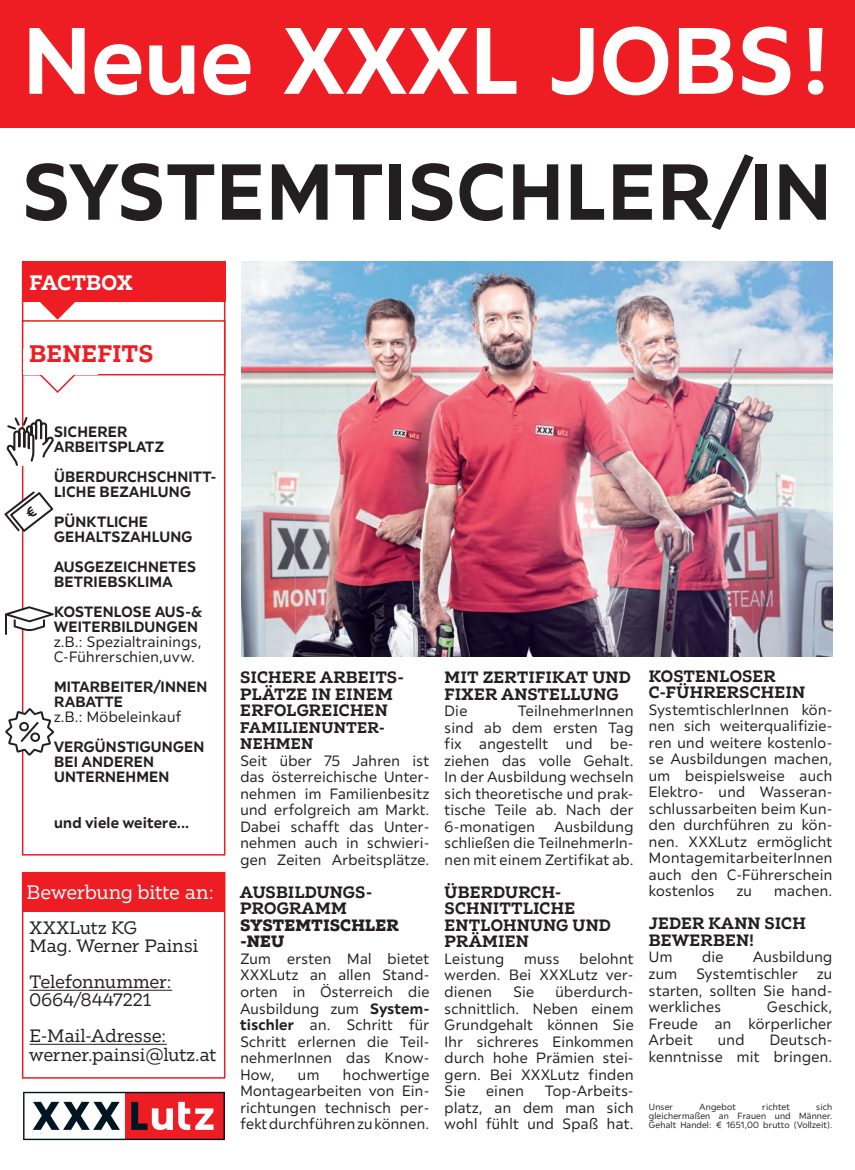
<style>
.page{position:relative;width:855px;height:1170px;background:#fff}
.page>*{position:absolute;margin:0;border:0;box-sizing:border-box;transform-origin:0 0}
.t1{font:700 94.5px "XXX Lutz Sans";letter-spacing:.01em;color:#fff}
.t2{font:700 79.5px "XXX Lutz Sans";letter-spacing:.015em;color:#231f20}
.t3{font:700 24px "XXX Lutz Serif";letter-spacing:-.005em;color:#ee1d23}
.t4{font:700 21px "XXX Lutz Serif";letter-spacing:-.005em;color:#fff}
.t5{font:19.5px "XXX Lutz Serif";letter-spacing:.01em;color:#fff}
.t6{font:18px/18px "XXX Lutz Serif";letter-spacing:.015em;color:#231f20}
.t7{font:700 16.5px/16.5px "XXX Lutz Serif";letter-spacing:.005em;color:#231f20}
.t8{font:800 16.5px/16.5px "XXX Lutz Serif";color:#231f20}
.t9{font:700 15.45px/16.5px "XXX Lutz Serif";letter-spacing:.015em;color:#231f20}
.t10{font:15px/16.5px "XXX Lutz Sans";letter-spacing:.025em;color:#231f20;text-align:justify}
.t11{font:700 15px/15px "XXX Lutz Sans";letter-spacing:.01em;color:#231f20}
.t12{font:9px/9px "XXX Lutz Sans";letter-spacing:.02em;color:#231f20;text-align:justify}
.s1{font-weight:700}
</style>
<div class="page">
<div style="left:0;top:0;width:855px;height:127px;background:#ee1d23"></div>
<img style="left:241px;top:261px;width:591px;height:395px">
<div style="left:22px;top:871px;width:203px;height:207px;border:2px solid #ee1d23"></div>
<div style="left:23px;top:871px;width:202px;height:40px;background:#ee1d23"></div>
<hr style="left:30px;top:989px;width:142px;height:1px;background:#231f20">
<hr style="left:30px;top:1043px;width:137px;height:1px;background:#231f20">
<div style="left:22px;top:261px;width:203px;height:41px;background:#ee1d23"></div>
<div style="left:22px;top:261px;width:203px;height:594px;border:2px solid #ee1d23"></div>
<div style="left:22px;top:320px;width:203px;height:55px;background:#fff;border:2px solid #ee1d23"></div>
<svg style="left:38px;top:374px;width:39px;height:19px"></svg>
<svg style="left:40px;top:302px;width:35px;height:17px"></svg>
<div style="left:24px;top:349px;width:74px;height:25px;background:#fff"></div>
<svg style="left:5px;top:491px;width:48px;height:40px"></svg>
<svg style="left:5px;top:606px;width:49px;height:29px"></svg>
<svg style="left:5px;top:708px;width:49px;height:47px"></svg>
<svg style="left:6px;top:417px;width:48px;height:49px"></svg>
<svg style="left:23px;top:1091px;width:202px;height:48px"></svg>
<h1 class="t1" style="left:23px;top:0;width:810px">Neue XXXL JOBS!</h1>
<h2 class="t2" style="left:22px;top:141px;width:810px">SYSTEMTISCHLER/IN</h2>
<h3 class="t4" style="left:29px;top:269px;width:105px">FACTBOX</h3>
<h3 class="t3" style="left:29px;top:338px;width:126px">BENEFITS</h3>
<p class="t11" style="left:54px;top:424px;width:111px">SICHERER<br>ARBEITSPLATZ</p>
<p class="t11" style="left:54px;top:469px;width:164px">ÜBERDURCHSCHNITT-<br>LICHE BEZAHLUNG</p>
<p class="t11" style="left:54px;top:514px;width:140px">PÜNKTLICHE<br>GEHALTSZAHLUNG</p>
<p class="t11" style="left:54px;top:559px;width:144px">AUSGEZEICHNETES<br>BETRIEBSKLIMA</p>
<p class="t11" style="left:54px;top:604px;width:150px">KOSTENLOSE AUS-&amp;<br>WEITERBILDUNGEN</p>
<p class="t10" style="left:54px;top:634px;width:149px;line-height:15px">z.B.: Spezialtrainings,<br>C-Führerschien,uvw.</p>
<p class="t11" style="left:54px;top:679px;width:155px">MITARBEITER/INNEN<br>RABATTE</p>
<p class="t10" style="left:54px;top:708px;width:128px">z.B.: Möbeleinkauf</p>
<p class="t11" style="left:54px;top:739px;width:152px">VERGÜNSTIGUNGEN<br>BEI ANDEREN<br>UNTERNEHMEN</p>
<p class="t11" style="left:54px;top:814px;width:137px">und viele weitere...</p>
<h3 class="t5" style="left:26px;top:880px;width:189px">Bewerbung bitte an:</h3>
<p class="t6" style="left:30px;top:919px;width:170px">XXXLutz KG<br>Mag. Werner Painsi</p>
<p class="t6" style="left:30px;top:973px;width:144px">Telefonnummer:<br>0664/8447221</p>
<p class="t6" style="left:30px;top:1027px;width:188px">E-Mail-Adresse: werner.painsi@lutz.at</p>
<p class="t7" style="left:240px;top:669px;width:165px">SICHERE ARBEITS-<br>PLÄTZE IN EINEM<br>ERFOLGREICHEN</p>
<p class="t9" style="left:240px;top:719px;width:146px">FAMILIENUNTER-<br>NEHMEN</p>
<p class="t10" style="left:240px;top:752px;width:190px">Seit über 75 Jahren ist das österreichische Unter&shy;nehmen im Familienbesitz und erfolgreich am Markt.<br>Dabei schafft das Unter&shy;nehmen auch in schwieri&shy;gen Zeiten Arbeitsplätze.</p>
<p class="t7" style="left:240px;top:883px;width:134px">AUSBILDUNGS-<br>PROGRAMM</p>
<p class="t8" style="left:240px;top:916px;width:160px">SYSTEMTISCHLER -NEU</p>
<p class="t10" style="left:240px;top:950px;width:191px">Zum ersten Mal bietet XXXLutz an allen Stand&shy;orten in Österreich die Ausbildung zum <span class="s1">System&shy;tischler</span> an. Schritt für Schritt erlernen die Teil&shy;nehmerInnen das Know-How,</p>
<p class="t10" style="left:240px;top:1065px;width:190px;text-indent:102px">hochwertige Montagearbeiten von Ein&shy;richtungen technisch per&shy;fekt durchführen zu können.</p>
<p class="t10" style="left:298px;top:1065px;width:23px">um</p>
<p class="t7" style="left:444px;top:669px;width:188px">MIT ZERTIFIKAT UND<br>FIXER ANSTELLUNG</p>
<p class="t10" style="left:444px;top:702px;width:24px">Die</p>
<p class="t10" style="left:444px;top:702px;width:190px;text-indent:73px">TeilnehmerInnen sind ab dem ersten Tag fix angestellt und be&shy;ziehen das volle Gehalt.<br>In der Ausbildung wechseln sich theoretische und prak&shy;tische Teile ab. Nach der 6-monatigen</p>
<p class="t10" style="left:444px;top:818px;width:190px;text-indent:110px">Ausbildung schließen die TeilnehmerIn&shy;nen mit einem Zertifikat ab.</p>
<p class="t7" style="left:444px;top:883px;width:168px">ÜBERDURCH-<br>SCHNITTLICHE<br>ENTLOHNUNG UND<br>PRÄMIEN</p>
<p class="t10" style="left:444px;top:950px;width:61px">Leistung</p>
<p class="t10" style="left:524px;top:950px;width:37px">muss</p>
<p class="t10" style="left:444px;top:950px;width:190px;text-indent:135px">belohnt werden. Bei XXXLutz ver&shy;dienen</p>
<p class="t10" style="left:444px;top:983px;width:190px;text-indent:111px">überdurch&shy;schnittlich. Neben einem Grundgehalt können Sie Ihr sichreres Einkommen durch hohe Prämien stei&shy;gern. Bei XXXLutz finden Sie</p>
<p class="t10" style="left:513px;top:983px;width:22px">Sie</p>
<p class="t10" style="left:444px;top:1082px;width:190px;text-indent:100px">Top-Arbeits&shy;platz, an dem man sich wohl fühlt und Spaß hat.</p>
<p class="t10" style="left:486px;top:1082px;width:39px">einen</p>
<p class="t7" style="left:649px;top:667px;width:158px">KOSTENLOSER<br>C-FÜHRERSCHEIN</p>
<p class="t10" style="left:649px;top:701px;width:185px">SystemtischlerInnen kön&shy;nen sich weiterqualifizie&shy;ren und weitere kostenlo&shy;se Ausbildungen machen, um beispielsweise auch Elektro- und Wasseran&shy;schlussarbeiten beim Kun&shy;den durchführen zu kön&shy;nen. XXXLutz ermöglicht MontagemitarbeiterInnen auch den C-Führerschein kostenlos</p>
<p class="t10" style="left:737px;top:882px;width:17px">zu</p>
<p class="t10" style="left:774px;top:882px;width:60px">machen.</p>
<p class="t7" style="left:649px;top:915px;width:158px">JEDER KANN SICH<br>BEWERBEN!</p>
<p class="t10" style="left:649px;top:948px;width:25px">Um</p>
<p class="t10" style="left:702px;top:948px;width:23px">die</p>
<p class="t10" style="left:753px;top:948px;width:80px">Ausbildung</p>
<p class="t10" style="left:649px;top:965px;width:30px">zum</p>
<p class="t10" style="left:696px;top:965px;width:103px">Systemtischler</p>
<p class="t10" style="left:649px;top:965px;width:185px;text-indent:168px">zu starten, sollten Sie hand&shy;werkliches</p>
<p class="t10" style="left:649px;top:998px;width:185px;text-indent:118px">Geschick, Freude an körperlicher Arbeit</p>
<p class="t10" style="left:649px;top:1031px;width:185px;text-align:right">Deutsch-<br>kenntnisse mit bringen.</p>
<p class="t10" style="left:718px;top:1031px;width:28px">und</p>
<p class="t12" style="left:649px;top:1102px;width:185px;text-indent:167px">sich gleichermaßen an Frauen und Männer.<br>Gehalt Handel: € 1651,00 brutto (Vollzeit).</p>
<p class="t12" style="left:649px;top:1102px;width:26px">Unser</p>
<p class="t12" style="left:699px;top:1102px;width:38px">Angebot</p>
<p class="t12" style="left:762px;top:1102px;width:29px">richtet</p>
</div>
